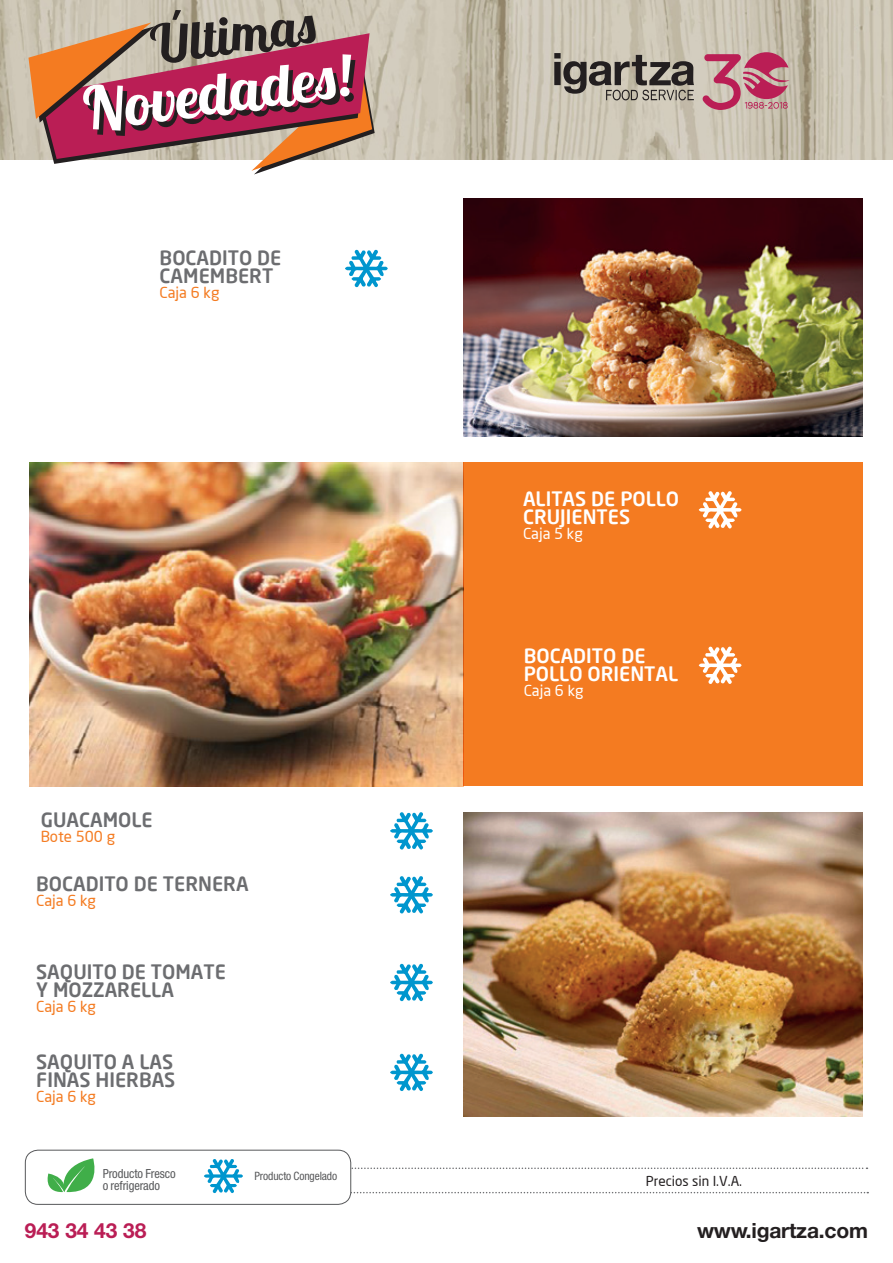
<style>
.page{position:relative;width:893px;height:1263px;background:#fff}
.page>*{position:absolute;margin:0;border:0;box-sizing:border-box;transform-origin:0 0}
.t1{font:700 60px "Lobster Two";color:#fff}
.t2{font:700 52.5px "Lobster Two";color:#231f20}
.t3{font:22.5px "NH75";letter-spacing:-.01em;color:#231f20}
.t4{font:22.5px "NH75";letter-spacing:-.01em;color:#ba1e55}
.t5{font:500 19.5px/18px "Neo Sans";color:#6c6d70}
.t6{font:500 19.5px/18px "Neo Sans";color:#fff}
.t7{font:15px "Neo Sans";color:#f47b21}
.t8{font:15px "Neo Sans";color:#fff}
.t9{font:13.5px "NH57";letter-spacing:-.01em;color:#57585a}
.t10{font:13.5px "Neo Sans";color:#231f20}
.t11{font:12.3px "NH57";letter-spacing:-.01em;color:#57585a}
</style>
<div class="page">
<img style="left:463px;top:198px;width:400px;height:238px">
<svg style="left:390px;top:812px;width:43px;height:38px"></svg>
<svg style="left:390px;top:876px;width:43px;height:38px"></svg>
<svg style="left:390px;top:963px;width:43px;height:38px"></svg>
<img style="left:463px;top:812px;width:400px;height:305px">
<svg style="left:390px;top:1053px;width:43px;height:38px"></svg>
<div style="left:25px;top:1150px;width:326px;height:55px;border:1px solid #57585a;border-radius:13px"></div>
<svg style="left:47px;top:1158px;width:821px;height:35px"></svg>
<img style="left:29px;top:462px;width:434px;height:324px">
<div style="left:463px;top:462px;width:400px;height:324px;background:#f47b21"></div>
<svg style="left:699px;top:646px;width:42px;height:38px"></svg>
<svg style="left:699px;top:491px;width:42px;height:38px"></svg>
<svg style="left:345px;top:250px;width:43px;height:38px"></svg>
<img style="left:0;top:0;width:893px;height:159px">
<svg style="left:554px;top:53px;width:140px;height:47px;background:#8e887e"></svg>
<svg style="left:702px;top:52px;width:87px;height:58px;background:#c27b89"></svg>
<svg style="left:28px;top:23px;width:347px;height:151px;background:#c36f77"></svg>
<p class="t2" style="left:151px;top:-2px;width:169px;rotate:3deg">Últimas</p>
<p class="t1" style="left:85px;top:45px;width:272px;rotate:3deg">Novedades!</p>
<p class="t5" style="left:160px;top:248px;width:123px">BOCADITO DE<br>CAMEMBERT</p>
<p class="t7" style="left:160px;top:283px;width:61px">Caja 6 kg</p>
<p class="t5" style="left:41px;top:810px;width:114px">GUACAMOLE</p>
<p class="t7" style="left:41px;top:827px;width:76px">Bote 500 g</p>
<p class="t5" style="left:36px;top:874px;width:214px">BOCADITO DE TERNERA</p>
<p class="t7" style="left:36px;top:891px;width:61px">Caja 6 kg</p>
<p class="t5" style="left:36px;top:962px;width:191px">SAQUITO DE TOMATE<br>Y MOZZARELLA</p>
<p class="t7" style="left:36px;top:997px;width:61px">Caja 6 kg</p>
<p class="t5" style="left:36px;top:1052px;width:141px">SAQUITO A LAS<br>FINAS HIERBAS</p>
<p class="t7" style="left:36px;top:1087px;width:61px">Caja 6 kg</p>
<p class="t9" style="left:103px;top:1164px;width:74px">Producto Fresco</p>
<p class="t9" style="left:103px;top:1176px;width:59px">o refrigerado</p>
<p class="t11" style="left:254px;top:1168px;width:84px">Producto Congelado</p>
<p class="t6" style="left:523px;top:489px;width:158px">ALITAS DE POLLO<br>CRUJIENTES</p>
<p class="t8" style="left:523px;top:524px;width:61px">Caja 5 kg</p>
<p class="t6" style="left:524px;top:646px;width:156px">BOCADITO DE<br>POLLO ORIENTAL</p>
<p class="t8" style="left:524px;top:681px;width:61px">Caja 6 kg</p>
<p class="t10" style="left:646px;top:1173px;width:98px">Precios sin I.V.A.</p>
<p class="t4" style="left:25px;top:1215px;width:123px">943 34 43 38</p>
<p class="t3" style="left:697px;top:1215px;width:173px">www.igartza.com</p>
</div>
